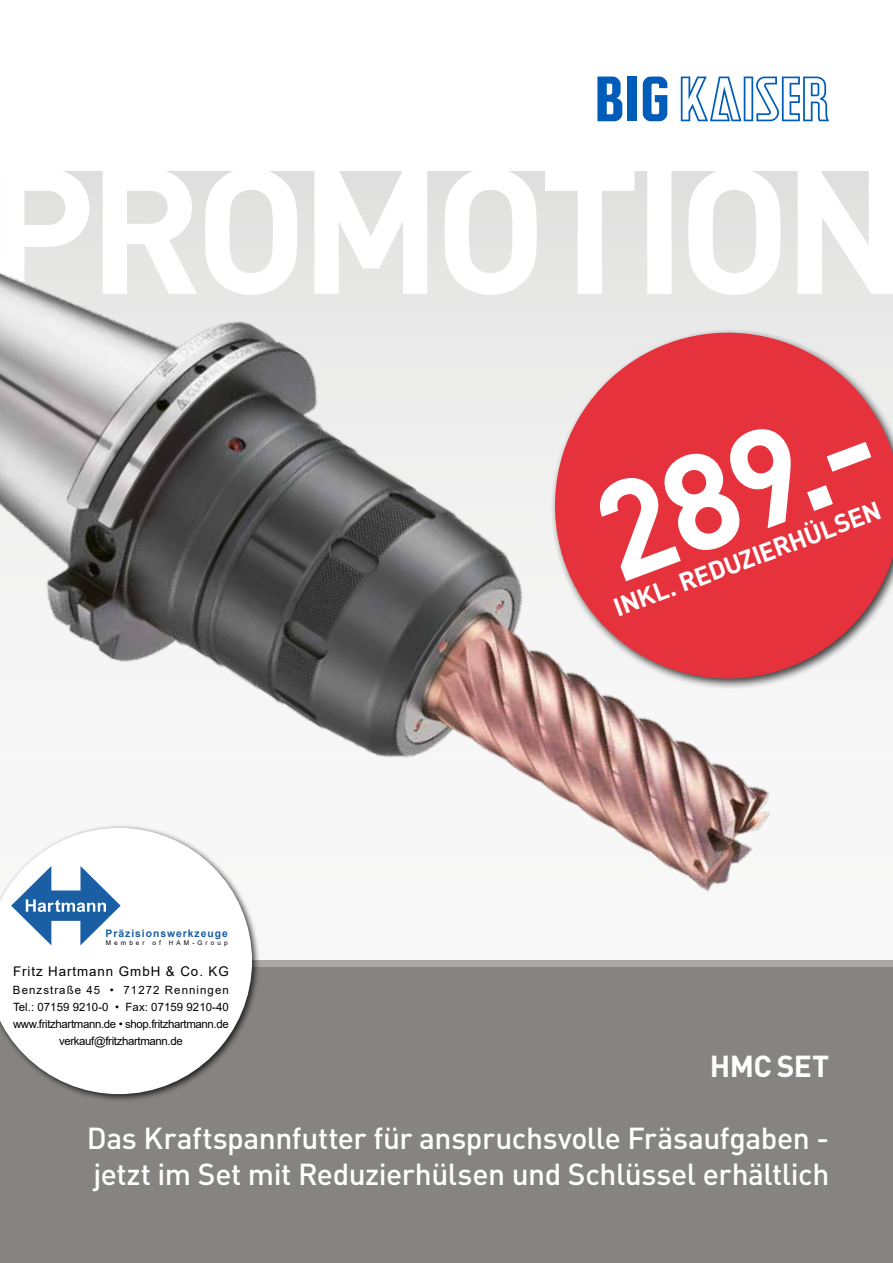
<style>
.page{position:relative;width:893px;height:1263px;background:#fff}
.page>*{position:absolute;margin:0;border:0;box-sizing:border-box;transform-origin:0 0}
.t1{font:700 135px "DIN";color:#fff}
.t2{font:500 30px/36px "DIN";letter-spacing:-.015em;color:#fff}
.t3{font:700 30px "DIN";letter-spacing:-.015em;color:#fff}
.t4{font:700 25.5px "DIN";color:#fff}
.t5{font:13.35px "Arial";letter-spacing:.07em;color:#000}
.t6{font:11.4px/17.1px "Arial";letter-spacing:-.03em;color:#000;text-align:center}
.t7{font:700 10.35px "Arial";letter-spacing:.095em;color:#1a5ea4}
.t8{font:6.45px "Arial";letter-spacing:.47em;color:#000}
</style>
<div class="page">
<svg style="left:643px;top:77px;width:24px;height:44px"></svg>
<div style="left:628px;top:77px;width:9px;height:44px;background:#005cb9"></div>
<svg style="left:597px;top:77px;width:25px;height:44px"></svg>
<svg style="left:681px;top:77px;width:148px;height:44px"></svg>
<img style="left:0;top:171px;width:893px;height:721px">
<div style="left:550px;top:328px;width:343px;height:362px;background:#000;opacity:.75"></div>
<svg style="left:555px;top:333px;width:338px;height:345px;background:#e4555e"></svg>
<div style="left:0;top:963px;width:893px;height:300px;background:#868481"></div>
<div style="left:0;top:960px;width:893px;height:6px;background:#a9a8a6"></div>
<div style="left:0;top:824px;width:260px;height:278px;background:#000;opacity:.75"></div>
<svg style="left:0;top:828px;width:252px;height:266px;fill:#fff"></svg>
<svg style="left:11px;top:866px;width:110px;height:79px"></svg>
<p class="t7" style="left:106px;top:926px;width:124px">Präzisionswerkzeuge</p>
<p class="t5" style="left:13px;top:962px;width:217px">Fritz Hartmann GmbH &amp; Co. KG</p>
<p class="t6" style="left:13px;top:981px;width:217px">Benzstraße 45 • 71272 Renningen Tel.: 07159 9210-0 • Fax: 07159 9210-40 www.fritzhartmann.de • shop.fritzhartmann.de verkauf@fritzhartmann.de</p>
<p class="t8" style="left:106px;top:938px;width:123px">Member of HAM-Group</p>
<h1 class="t1" style="left:569px;top:455px;width:291px;rotate:-21deg">289.-</h1>
<h3 class="t4" style="left:608px;top:591px;width:285px;rotate:-20deg">INKL. REDUZIERHÜLSEN</h3>
<h2 class="t3" style="left:710px;top:1046px;width:121px">HMC SET</h2>
<h2 class="t2" style="left:87px;top:1119px;width:744px">Das Kraftspannfutter für anspruchsvolle Fräsaufgaben - jetzt im Set mit Reduzierhülsen und Schlüssel erhältlich</h2>
</div>
